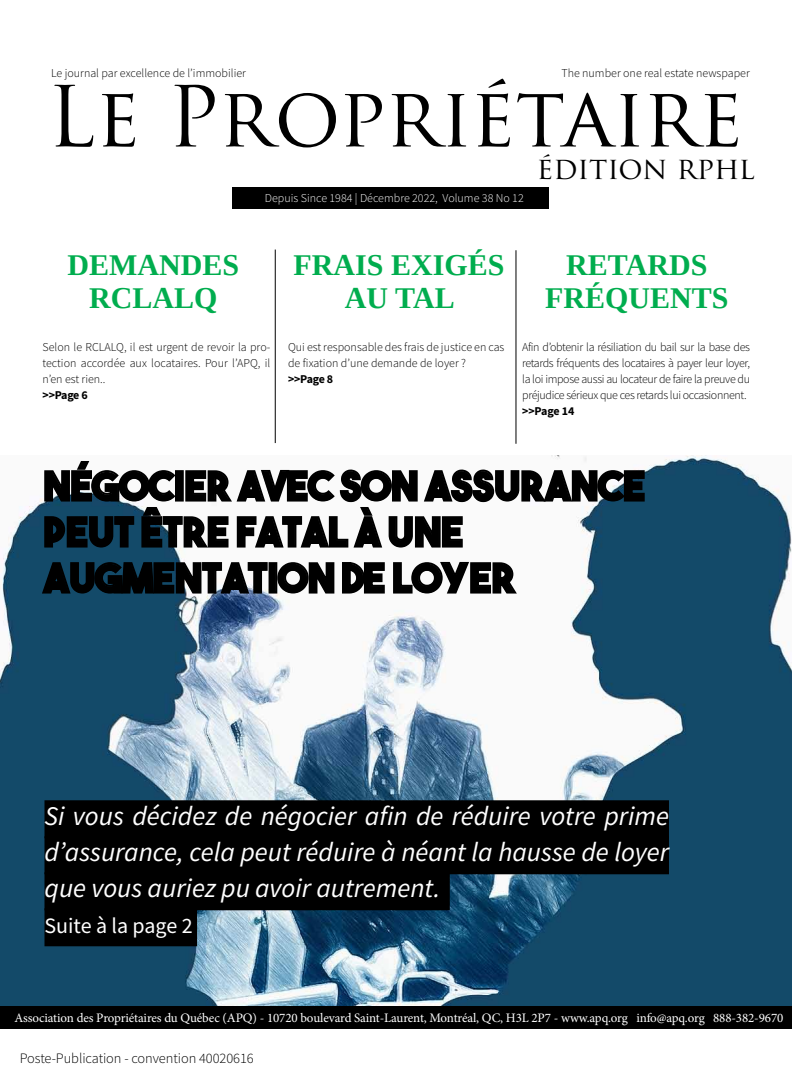
<style>
.page{position:relative;width:792px;height:1080px;background:#fff}
.page>*{position:absolute;margin:0;border:0;box-sizing:border-box;transform-origin:0 0}
.t1{font:81.8px "Trajan Pro";letter-spacing:-.005em;color:#000}
.t2{font:40px/46px "The Bold Font";color:#000}
.t3{font:700 30px/33px "Liberation Serif";color:#00ad4e;text-align:center}
.t4{font:30px "Trajan Pro";letter-spacing:-.01em;color:#000}
.t5{font:italic 27px/36px "Source Sans Pro";color:#fff;text-align:justify}
.t6{font:22px "Source Sans Pro";color:#fff}
.t7{font:300 14.4px "Source Sans Pro";letter-spacing:-.005em;color:#000}
.t8{font:13px "Minion Pro";letter-spacing:-.01em;color:#fff}
.t9{font:300 12px/16px "Source Sans Pro";color:#000;text-align:justify}
.t10{font:300 12px "Source Sans Pro";color:#fff}
.t11{font:700 12px "Source Sans Pro";letter-spacing:-.035em;color:#000}
</style>
<div class="page">
<hr style="left:275px;top:250px;width:1px;height:193px;background:#000">
<hr style="left:516px;top:250px;width:1px;height:194px;background:#000">
<div style="left:232px;top:187px;width:316px;height:21px;background:#000"></div>
<svg style="left:18px;top:1028px;width:240px;height:1px"></svg>
<img style="left:0;top:455px;width:792px;height:551px">
<div style="left:0;top:1006px;width:792px;height:22px;background:#000"></div>
<div style="left:45px;top:800px;width:624px;height:38px;background:#000"></div>
<div style="left:45px;top:836px;width:624px;height:38px;background:#000"></div>
<div style="left:45px;top:872px;width:405px;height:38px;background:#000"></div>
<div style="left:45px;top:908px;width:152px;height:38px;background:#000"></div>
<svg style="left:43px;top:460px;width:603px;height:89px"></svg>
<svg style="left:41px;top:561px;width:228px;height:34px"></svg>
<div style="left:269px;top:562px;width:8px;height:32px;border:2px solid #000"></div>
<svg style="left:276px;top:561px;width:59px;height:34px"></svg>
<svg style="left:341px;top:561px;width:45px;height:34px"></svg>
<svg style="left:392px;top:561px;width:127px;height:34px"></svg>
<p class="t9" style="left:51px;top:65px;width:197px">Le journal par excellence de l’immobilier</p>
<p class="t9" style="left:561px;top:65px;width:190px">The number one real estate newspaper</p>
<h1 class="t1" style="left:47px;top:65px;width:698px">Le Propriétaire</h1>
<p class="t10" style="left:265px;top:191px;width:260px">Depuis Since 1984 | Décembre 2022, Volume 38 No 12</p>
<h3 class="t4" style="left:537px;top:149px;width:220px">édition rphl</h3>
<h3 class="t3" style="left:68px;top:248px;width:173px">DEMANDES<br>RCLALQ</h3>
<p class="t9" style="left:43px;top:339px;width:229px">Selon le RCLALQ, il est urgent de revoir la pro&shy;tection accordée aux locataires. Pour l’APQ, il n’en est rien..</p>
<p class="t11" style="left:43px;top:387px;width:47px">&gt;&gt;Page 6</p>
<h3 class="t3" style="left:294px;top:248px;width:212px">FRAIS EXIGÉS<br>AU TAL</h3>
<p class="t9" style="left:288px;top:339px;width:218px">Qui est responsable des frais de justice en cas de fixation d’une demande de loyer ?</p>
<p class="t11" style="left:288px;top:371px;width:47px">&gt;&gt;Page 8</p>
<h3 class="t3" style="left:545px;top:248px;width:185px">RETARDS<br>FRÉQUENTS</h3>
<p class="t9" style="left:522px;top:339px;width:229px">Afin d’obtenir la résiliation du bail sur la base des retards fréquents des locataires à payer leur loyer, la loi impose aussi au locateur de faire la preuve du préjudice sérieux que ces retards lui occasionnent.</p>
<p class="t11" style="left:522px;top:402px;width:54px">&gt;&gt;Page 14</p>
<h2 class="t2" style="left:43px;top:462px;width:603px">NÉGOCIER AVEC SON ASSURANCE<br>PEUT ÊTRE FATAL À UNE<br>AUGMENTATION DE LOYER</h2>
<h3 class="t5" style="left:45px;top:798px;width:626px">Si vous décidez de négocier afin de réduire votre prime d’assurance, cela peut réduire à néant la hausse de loyer que vous auriez pu avoir autrement.</h3>
<h3 class="t6" style="left:45px;top:912px;width:150px">Suite à la page 2</h3>
<p class="t8" style="left:15px;top:1009px;width:770px">Association des Propriétaires du Québec (APQ) - 10720 boulevard Saint-Laurent, Montréal, QC, H3L 2P7 - www.apq.org info@apq.org 888-382-9670</p>
<p class="t7" style="left:20px;top:1049px;width:235px">Poste-Publication - convention 40020616</p>
</div>
